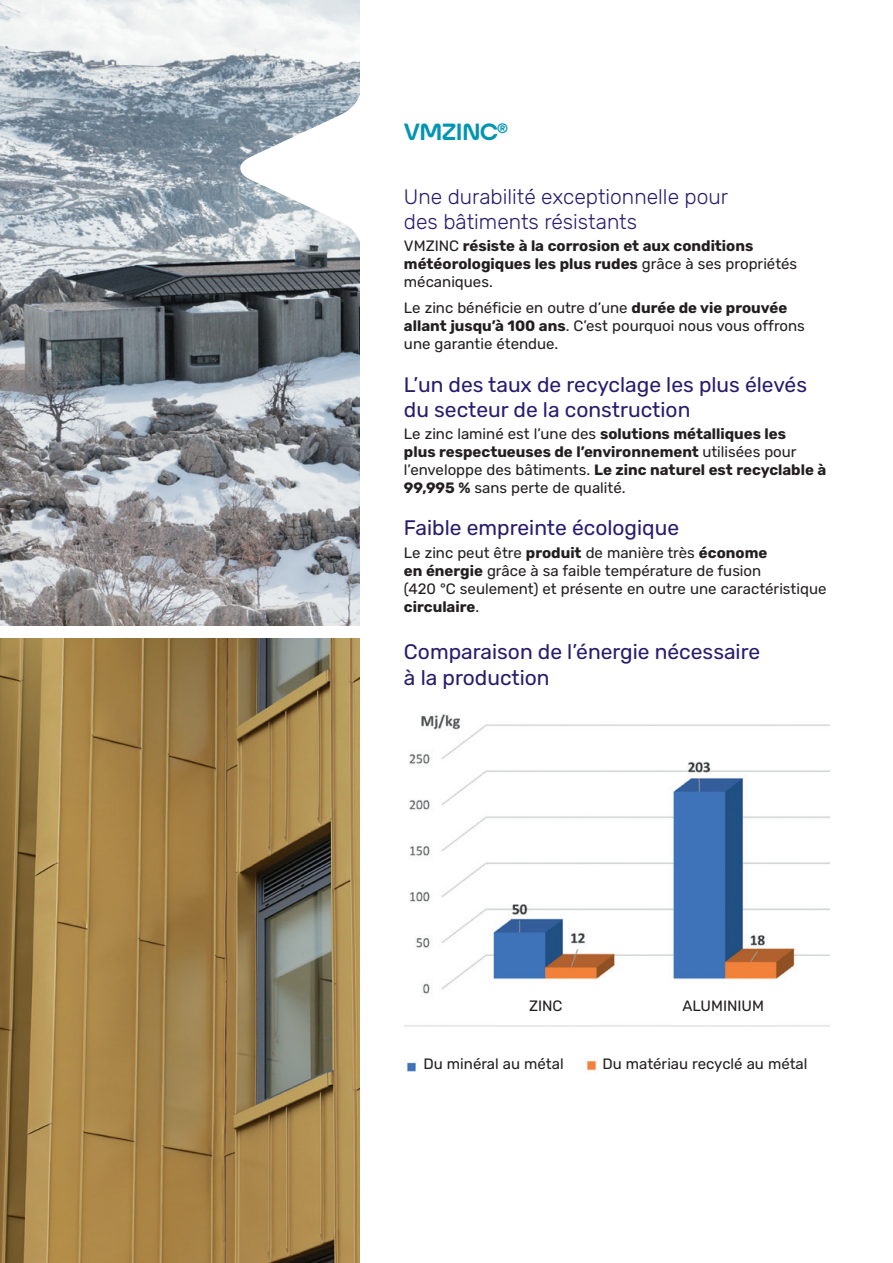
<style>
.page{position:relative;width:893px;height:1263px;background:#fff}
.page>*{position:absolute;margin:0;border:0;box-sizing:border-box;transform-origin:0 0}
.t1{font:21px/25.2px "Rubik";color:#2a1b6f}
.t2{font:300 21px/25.2px "Rubik";color:#2a1b6f}
.t3{font:800 21px "Ulm Grotesk";letter-spacing:-.05em;color:#0095b3}
.t4{font:15px/18px "Rubik";color:#231f20}
.t5{font:700 15px/18px "Rubik";color:#231f20}
.s1{font-weight:400}
.s2{font-weight:700}
</style>
<div class="page">
<img style="left:0;top:0;width:360px;height:625px">
<img style="left:0;top:638px;width:360px;height:625px">
<svg style="left:240px;top:80px;width:120px;height:177px"></svg>
<img style="left:405px;top:713px;width:425px;height:359px">
<img style="left:584px;top:1052px;width:246px;height:20px">
<div style="left:494px;top:996px;width:103px;height:29px;background:#fff"></div>
<div style="left:419px;top:1055px;width:158px;height:21px;background:#fff"></div>
<div style="left:598px;top:1055px;width:244px;height:21px;background:#fff"></div>
<div style="left:672px;top:996px;width:102px;height:29px;background:#fff"></div>
<h1 class="t3" style="left:404px;top:118px;width:106px">VMZINC<sup>®</sup></h1>
<h1 class="t2" style="left:404px;top:184px;width:326px">Une durabilité exceptionnelle pour des bâtiments résistants</h1>
<p class="t5" style="left:404px;top:237px;width:395px"><span class="s1">VMZINC</span> résiste à la corrosion et aux conditions météorologiques les plus rudes <span class="s1">grâce à ses propriétés mécaniques.</span></p>
<p class="t4" style="left:404px;top:300px;width:402px">Le zinc bénéficie en outre d’une <span class="s2">durée de vie prouvée allant jusqu’à 100 ans</span>. C’est pourquoi nous vous offrons une garantie étendue.</p>
<h1 class="t1" style="left:404px;top:372px;width:405px">L’un des taux de recyclage les plus élevés du secteur de la construction</h1>
<p class="t5" style="left:404px;top:425px;width:424px"><span class="s1">Le zinc laminé est l’une des</span> solutions métalliques les<br>plus respectueuses de l’environnement <span class="s1">utilisées pour l’enveloppe des bâtiments.</span> Le zinc naturel est recyclable à 99,995 % <span class="s1">sans perte de qualité.</span></p>
<h1 class="t1" style="left:404px;top:516px;width:277px">Faible empreinte écologique</h1>
<p class="t4" style="left:404px;top:544px;width:424px">Le zinc peut être <span class="s2">produit</span> de manière très <span class="s2">économe<br>en énergie</span> grâce à sa faible température de fusion<br>(420 °C seulement) et présente en outre une caractéristique <span class="s2">circulaire</span>.</p>
<h1 class="t1" style="left:404px;top:640px;width:358px">Comparaison de l’énergie nécessaire à la production</h1>
<p class="t4" style="left:529px;top:997px;width:35px">ZINC</p>
<p class="t4" style="left:682px;top:997px;width:83px">ALUMINIUM</p>
<p class="t4" style="left:423px;top:1055px;width:142px">Du minéral au métal</p>
<p class="t4" style="left:602px;top:1055px;width:207px">Du matériau recyclé au métal</p>
</div>
